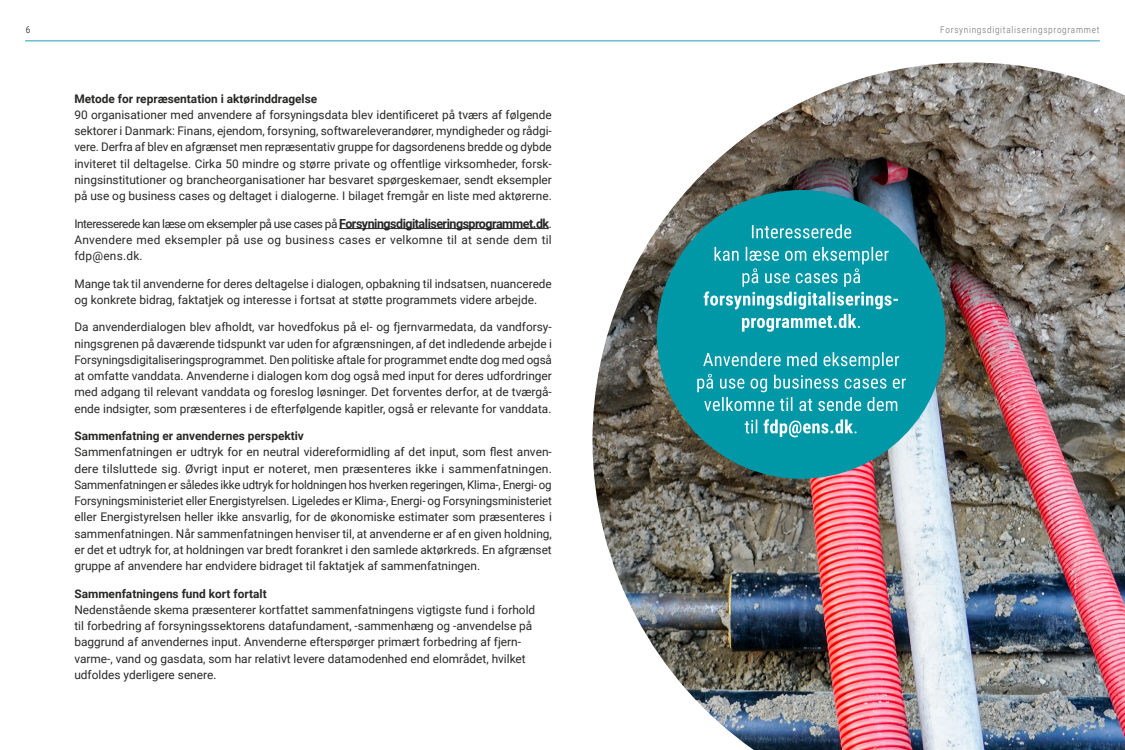
<style>
.page{position:relative;width:1125px;height:750px;background:#fff}
.page>*{position:absolute;margin:0;border:0;box-sizing:border-box;transform-origin:0 0}
.t1{font:11.88px/16.2px "Roboto";color:#282827;text-align:justify}
.t2{font:700 11.88px "Roboto";color:#282827}
.t3{font:300 9.38px "Roboto Condensed";letter-spacing:.075em;color:#706f6f}
.t4{font:300 9.38px "Roboto Condensed";color:#000}
.s1{font-weight:700;font-size:12.5px;color:#272727}
</style>
<div class="page">
<hr style="left:25px;top:40px;width:1075px;height:1px;background:#4bb3c4">
<img style="left:592px;top:62px;width:533px;height:688px">
<hr style="left:339px;top:228px;width:210px;height:1px;background:#272727">
<div style="left:657px;top:190px;width:289px;height:289px;background:#0097a7;border-radius:50%"></div>
<svg style="left:745px;top:419px;width:112px;height:18px"></svg>
<svg style="left:697px;top:352px;width:209px;height:59px"></svg>
<svg style="left:704px;top:247px;width:194px;height:85px"></svg>
<svg style="left:752px;top:224px;width:99px;height:14px"></svg>
<p class="t4" style="left:26px;top:23px;width:6px">6</p>
<p class="t3" style="left:940px;top:23px;width:161px">Forsyningsdigitaliseringsprogrammet</p>
<p class="t2" style="left:74px;top:90px;width:244px">Metode for repræsentation i aktørinddragelse</p>
<p class="t1" style="left:74px;top:106px;width:479px">90 organisationer med anvendere af forsyningsdata blev identificeret på tværs af følgende sektorer i Danmark: Finans, ejendom, forsyning, softwareleverandører, myndigheder og rådgi&shy;vere. Derfra af blev en afgrænset men repræsentativ gruppe for dagsordenens bredde og dybde inviteret til deltagelse. Cirka 50 mindre og større private og offentlige virksomheder, forsk&shy;ningsinstitutioner og brancheorganisationer har besvaret spørgeskemaer, sendt eksempler på use og business cases og deltaget i dialogerne. I bilaget fremgår en liste med aktørerne.</p>
<p class="t1" style="left:74px;top:215px;width:479px">Interesserede kan læse om eksempler på use cases på <span class="s1">Forsyningsdigitaliseringsprogrammet.dk</span>.<br>Anvendere med eksempler på use og business cases er velkomne til at sende dem til fdp@ens.dk.</p>
<p class="t1" style="left:74px;top:275px;width:479px">Mange tak til anvenderne for deres deltagelse i dialogen, opbakning til indsatsen, nuancerede og konkrete bidrag, faktatjek og interesse i fortsat at støtte programmets videre arbejde.</p>
<p class="t1" style="left:74px;top:319px;width:479px">Da anvenderdialogen blev afholdt, var hovedfokus på el- og fjernvarmedata, da vandforsy&shy;ningsgrenen på daværende tidspunkt var uden for afgrænsningen, af det indledende arbejde i Forsyningsdigitaliseringsprogrammet. Den politiske aftale for programmet endte dog med også at omfatte vanddata. Anvenderne i dialogen kom dog også med input for deres udfordringer med adgang til relevant vanddata og foreslog løsninger. Det forventes derfor, at de tværgå&shy;ende indsigter, som præsenteres i de efterfølgende kapitler, også er relevante for vanddata.</p>
<p class="t2" style="left:74px;top:428px;width:231px">Sammenfatning er anvendernes perspektiv</p>
<p class="t1" style="left:74px;top:444px;width:479px">Sammenfatningen er udtryk for en neutral videreformidling af det input, som flest anven&shy;dere tilsluttede sig. Øvrigt input er noteret, men præsenteres ikke i sammenfatningen.<br>Sammenfatningen er således ikke udtryk for holdningen hos hverken regeringen, Klima-, Energi- og Forsyningsministeriet eller Energistyrelsen. Ligeledes er Klima-, Energi- og Forsyningsministeriet eller Energistyrelsen heller ikke ansvarlig, for de økonomiske estimater som præsenteres i sammenfatningen. Når sammenfatningen henviser til, at anvenderne er af en given holdning, er det et udtryk for, at holdningen var bredt forankret i den samlede aktørkreds. En afgrænset gruppe af anvendere har endvidere bidraget til faktatjek af sammenfatningen.</p>
<p class="t2" style="left:74px;top:585px;width:194px">Sammenfatningens fund kort fortalt</p>
<p class="t1" style="left:74px;top:601px;width:462px;text-align:left">Nedenstående skema præsenterer kortfattet sammenfatningens vigtigste fund i forhold til forbedring af forsyningssektorens datafundament, -sammenhæng og -anvendelse på baggrund af anvendernes input. Anvenderne efterspørger primært forbedring af fjern&shy;varme-, vand og gasdata, som har relativt levere datamodenhed end elområdet, hvilket udfoldes yderligere senere.</p>
</div>
